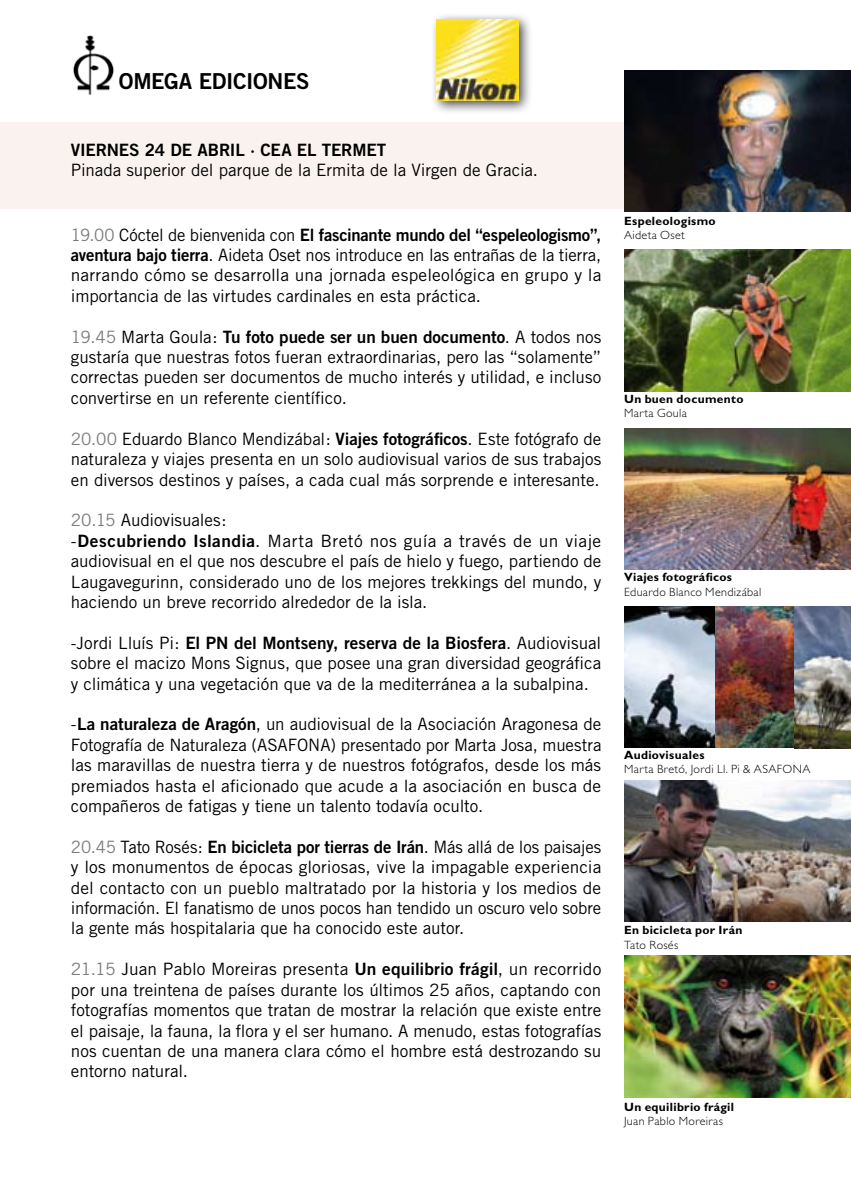
<style>
.page{position:relative;width:851px;height:1191px;background:#fff}
.page>*{position:absolute;margin:0;border:0;box-sizing:border-box;transform-origin:0 0}
.t1{font:22px "Trade Gothic Bold Two";letter-spacing:-.015em;color:#000}
.t2{font:17px/20.4px "Trade Gothic";color:#000;text-align:justify}
.t3{font:17px "Trade Gothic Bold Two";letter-spacing:-.005em;color:#000}
.t4{font:300 12px "Gill Sans";letter-spacing:.03em;color:#000}
.t5{font:700 12px "Gill Sans";letter-spacing:.025em;color:#000}
.s1{font-family:"Trade Gothic";color:#7a7b7d}
.s2{font-family:"Trade Gothic"}
.s3{font-family:"Trade Gothic Bold Two"}
.s4{color:#7a7b7d}
</style>
<div class="page">
<img style="left:714px;top:606px;width:80px;height:142px">
<div style="left:0;top:123px;width:850px;height:86px;background:#f9f2ef"></div>
<img style="left:624px;top:428px;width:226px;height:142px">
<img style="left:624px;top:956px;width:226px;height:141px">
<img style="left:794px;top:606px;width:56px;height:142px">
<img style="left:624px;top:780px;width:226px;height:142px">
<img style="left:624px;top:249px;width:226px;height:142px">
<img style="left:624px;top:70px;width:226px;height:142px">
<img style="left:624px;top:606px;width:90px;height:142px">
<img style="left:73px;top:35px;width:41px;height:60px">
<div style="left:430px;top:12px;width:112px;height:112px;background:#000;opacity:.75"></div>
<img style="left:437px;top:19px;width:81px;height:81px">
<p class="t1" style="left:119px;top:68px;width:192px">OMEGA EDICIONES</p>
<p class="t3" style="left:71px;top:139px;width:317px">VIERNES 24 DE ABRIL · CEA EL TERMET</p>
<p class="t2" style="left:71px;top:160px;width:468px">Pinada superior del parque de la Ermita de la Virgen de Gracia.</p>
<p class="t3" style="left:71px;top:224px;width:532px"><span class="s1">19.00</span> <span class="s2">Cóctel de bienvenida con</span> El fascinante mundo del “espeleologismo”,</p>
<p class="t2" style="left:71px;top:244px;width:532px"><span class="s3">aventura bajo tierra</span>. Aideta Oset nos introduce en las entrañas de la tierra, narrando cómo se desarrolla una jornada espeleológica en grupo y la importancia de las virtudes cardinales en esta práctica.</p>
<p class="t3" style="left:71px;top:326px;width:532px"><span class="s1">19.45</span> <span class="s2">Marta Goula:</span> Tu foto puede ser un buen documento<span class="s2">. A todos nos</span></p>
<p class="t2" style="left:71px;top:346px;width:532px">gustaría que nuestras fotos fueran extraordinarias, pero las “solamente” correctas pueden ser documentos de mucho interés y utilidad, e incluso convertirse en un referente científico.</p>
<p class="t2" style="left:71px;top:428px;width:532px"><span class="s4">20.00</span> Eduardo Blanco Mendizábal: <span class="s3">Viajes fotográficos</span>. Este fotógrafo de naturaleza y viajes presenta en un solo audiovisual varios de sus trabajos en diversos destinos y países, a cada cual más sorprende e interesante.</p>
<p class="t2" style="left:71px;top:510px;width:532px;text-align:left"><span class="s4">20.15</span> Audiovisuales:<br>-<span class="s3">Descubriendo Islandia</span>. Marta Bretó nos guía a través de un viaje audiovisual en el que nos descubre el país de hielo y fuego, partiendo de Laugavegurinn, considerado uno de los mejores trekkings del mundo, y haciendo un breve recorrido alrededor de la isla.</p>
<p class="t3" style="left:71px;top:632px;width:532px"><span class="s2">-Jordi Lluís Pi:</span> El PN del Montseny, reserva de la Biosfera<span class="s2">. Audiovisual</span></p>
<p class="t2" style="left:71px;top:652px;width:532px">sobre el macizo Mons Signus, que posee una gran diversidad geográfica y climática y una vegetación que va de la mediterránea a la subalpina.</p>
<p class="t2" style="left:71px;top:714px;width:532px">-<span class="s3">La naturaleza de Aragón</span>, un audiovisual de la Asociación Aragonesa de Fotografía de Naturaleza (ASAFONA) presentado por Marta Josa, muestra las maravillas de nuestra tierra y de nuestros fotógrafos, desde los más premiados hasta el aficionado que acude a la asociación en busca de compañeros de fatigas y tiene un talento todavía oculto.</p>
<p class="t2" style="left:71px;top:836px;width:532px"><span class="s4">20.45</span> Tato Rosés: <span class="s3">En bicicleta por tierras de Irán</span>. Más allá de los paisajes y los monumentos de épocas gloriosas, vive la impagable experiencia del contacto con un pueblo maltratado por la historia y los medios de información. El fanatismo de unos pocos han tendido un oscuro velo sobre la gente más hospitalaria que ha conocido este autor.</p>
<p class="t2" style="left:71px;top:958px;width:532px"><span class="s4">21.15</span> Juan Pablo Moreiras presenta <span class="s3">Un equilibrio frágil</span>, un recorrido por una treintena de países durante los últimos 25 años, captando con fotografías momentos que tratan de mostrar la relación que existe entre el paisaje, la fauna, la flora y el ser humano. A menudo, estas fotografías nos cuentan de una manera clara cómo el hombre está destrozando su entorno natural.</p>
<p class="t5" style="left:624px;top:214px;width:93px">Espeleologismo</p>
<p class="t4" style="left:624px;top:229px;width:62px">Aideta Oset</p>
<p class="t5" style="left:624px;top:391px;width:121px">Un buen documento</p>
<p class="t4" style="left:624px;top:406px;width:64px">Marta Goula</p>
<p class="t5" style="left:624px;top:570px;width:109px">Viajes fotográficos</p>
<p class="t4" style="left:624px;top:585px;width:139px">Eduardo Blanco Mendizábal</p>
<p class="t5" style="left:624px;top:747px;width:82px">Audiovisuales</p>
<p class="t4" style="left:624px;top:762px;width:188px">Marta Bretó, Jordi Ll. Pi &amp; ASAFONA</p>
<p class="t5" style="left:624px;top:923px;width:120px">En bicicleta por Irán</p>
<p class="t4" style="left:624px;top:938px;width:56px">Tato Rosés</p>
<p class="t5" style="left:624px;top:1099px;width:111px">Un equilibrio frágil</p>
<p class="t4" style="left:624px;top:1114px;width:100px">Juan Pablo Moreiras</p>
</div>
